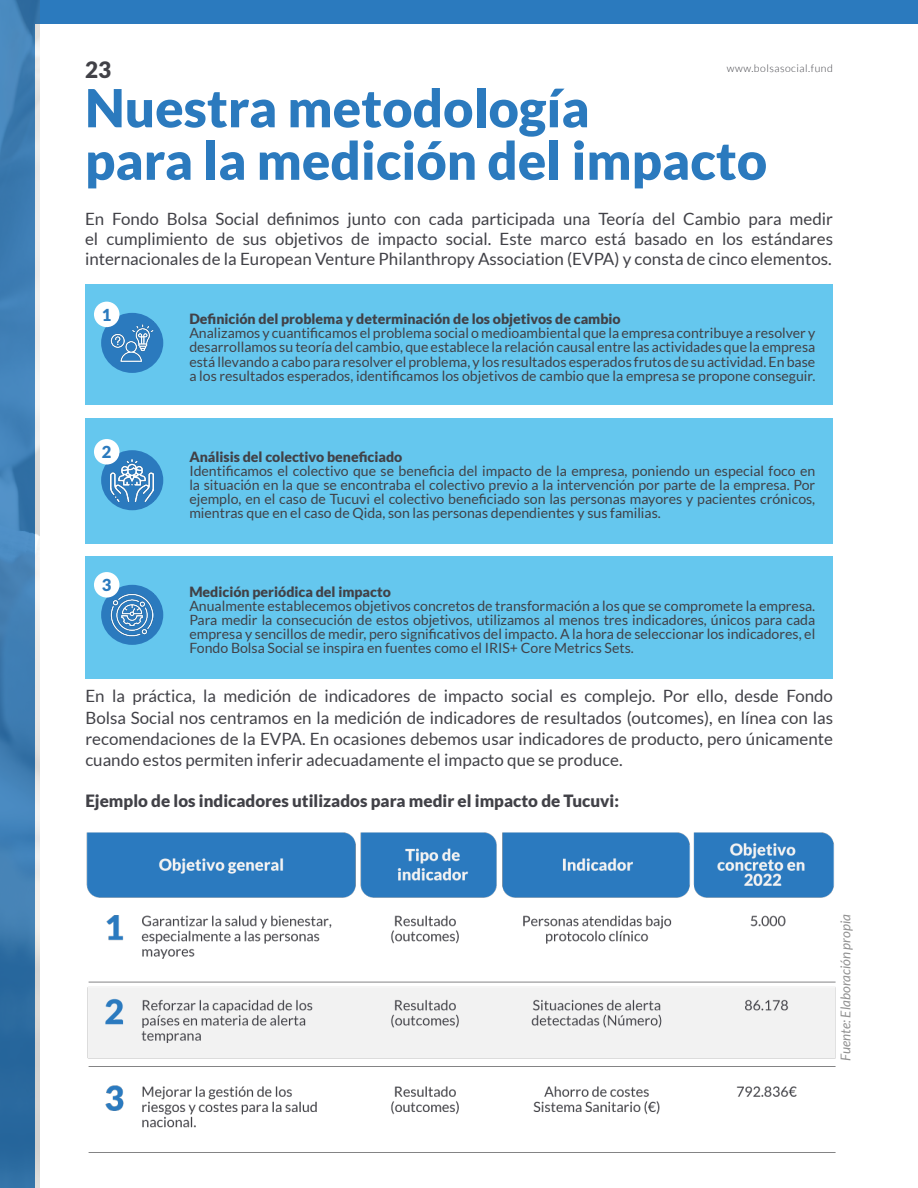
<style>
.page{position:relative;width:918px;height:1188px;background:#fff}
.page>*{position:absolute;margin:0;border:0;box-sizing:border-box;transform-origin:0 0}
.t1{font:900 52.5px/52.5px "Lato";color:#2b7abe}
.t2{font:900 22.5px "Lato";color:#414147}
.t3{font:16.95px/21.1px "Lato";color:#414147;text-align:justify}
.t4{font:900 16.95px "Lato";color:#414147}
.t5{font:900 16.5px "Lato";color:#2b7abe}
.t6{font:14.1px/14.1px "Lato";color:#414147;text-align:justify}
.t7{font:900 14.1px "Lato";color:#414147}
.t8{font:italic 13.5px "Lato";color:#929292}
.t9{font:300 10.5px "Lato";letter-spacing:.05em;color:#414147}
</style>
<div class="page">
<div style="left:0;top:0;width:918px;height:24px;background:#2b7abe"></div>
<img style="left:0;top:0;width:39px;height:1188px">
<div style="left:85px;top:285px;width:748px;height:120px;background:#65c7ee"></div>
<div style="left:85px;top:418px;width:748px;height:125px;background:#65c7ee"></div>
<div style="left:85px;top:556px;width:748px;height:123px;background:#65c7ee"></div>
<div style="left:101px;top:313px;width:62px;height:60px;background:#2b7abe;border-radius:50%"></div>
<img style="left:111px;top:322px;width:42px;height:40px">
<div style="left:101px;top:450px;width:62px;height:60px;background:#2b7abe;border-radius:50%"></div>
<img style="left:111px;top:459px;width:42px;height:42px">
<div style="left:101px;top:585px;width:62px;height:60px;background:#2b7abe;border-radius:50%"></div>
<img style="left:111px;top:594px;width:42px;height:42px">
<img style="left:86px;top:832px;width:750px;height:321px">
<div style="left:94px;top:302px;width:25px;height:25px;background:#fff;border-radius:50%"></div>
<div style="left:94px;top:439px;width:25px;height:26px;background:#fff;border-radius:50%"></div>
<div style="left:94px;top:572px;width:25px;height:26px;background:#fff;border-radius:50%"></div>
<h2 class="t2" style="left:85px;top:56px;width:28px">23</h2>
<p class="t9" style="left:727px;top:63px;width:108px">www.bolsasocial.fund</p>
<h1 class="t1" style="left:85px;top:81px;width:684px">Nuestra metodología<br>para la medición del impacto</h1>
<p class="t3" style="left:85px;top:208px;width:749px;line-height:20.2px">En Fondo Bolsa Social definimos junto con cada participada una Teoría del Cambio para medir el cumplimiento de sus objetivos de impacto social. Este marco está basado en los estándares internacionales de la European Venture Philanthropy Association (EVPA) y consta de cinco elementos.</p>
<p class="t5" style="left:102px;top:305px;width:11px">1</p>
<p class="t5" style="left:102px;top:443px;width:11px">2</p>
<p class="t7" style="left:189px;top:311px;width:433px">Definición del problema y determinación de los objetivos de cambio</p>
<p class="t6" style="left:189px;top:326px;width:627px">Analizamos y cuantificamos el problema social o medioambiental que la empresa contribuye a resolver y desarrollamos su teoría del cambio, que establece la relación causal entre las actividades que la empresa está llevando a cabo para resolver el problema, y los resultados esperados frutos de su actividad. En base a los resultados esperados, identificamos los objetivos de cambio que la empresa se propone conseguir.</p>
<p class="t7" style="left:189px;top:448px;width:215px">Análisis del colectivo beneficiado</p>
<p class="t6" style="left:189px;top:463px;width:627px">Identificamos el colectivo que se beneficia del impacto de la empresa, poniendo un especial foco en la situación en la que se encontraba el colectivo previo a la intervención por parte de la empresa. Por ejemplo, en el caso de Tucuvi el colectivo beneficiado son las personas mayores y pacientes crónicos, mientras que en el caso de Qida, son las personas dependientes y sus familias.</p>
<p class="t5" style="left:102px;top:576px;width:11px">3</p>
<p class="t7" style="left:189px;top:583px;width:203px">Medición periódica del impacto</p>
<p class="t6" style="left:189px;top:599px;width:627px">Anualmente establecemos objetivos concretos de transformación a los que se compromete la empresa.<br>Para medir la consecución de estos objetivos, utilizamos al menos tres indicadores, únicos para cada empresa y sencillos de medir, pero significativos del impacto. A la hora de seleccionar los indicadores, el Fondo Bolsa Social se inspira en fuentes como el IRIS+ Core Metrics Sets.</p>
<p class="t3" style="left:85px;top:686px;width:749px">En la práctica, la medición de indicadores de impacto social es complejo. Por ello, desde Fondo Bolsa Social nos centramos en la medición de indicadores de resultados (outcomes), en línea con las recomendaciones de la EVPA. En ocasiones debemos usar indicadores de producto, pero únicamente cuando estos permiten inferir adecuadamente el impacto que se produce.</p>
<p class="t4" style="left:85px;top:791px;width:535px">Ejemplo de los indicadores utilizados para medir el impacto de Tucuvi:</p>
<p class="t8" style="left:838px;top:1061px;width:148px;rotate:-90deg">Fuente: Elaboración propia</p>
</div>
